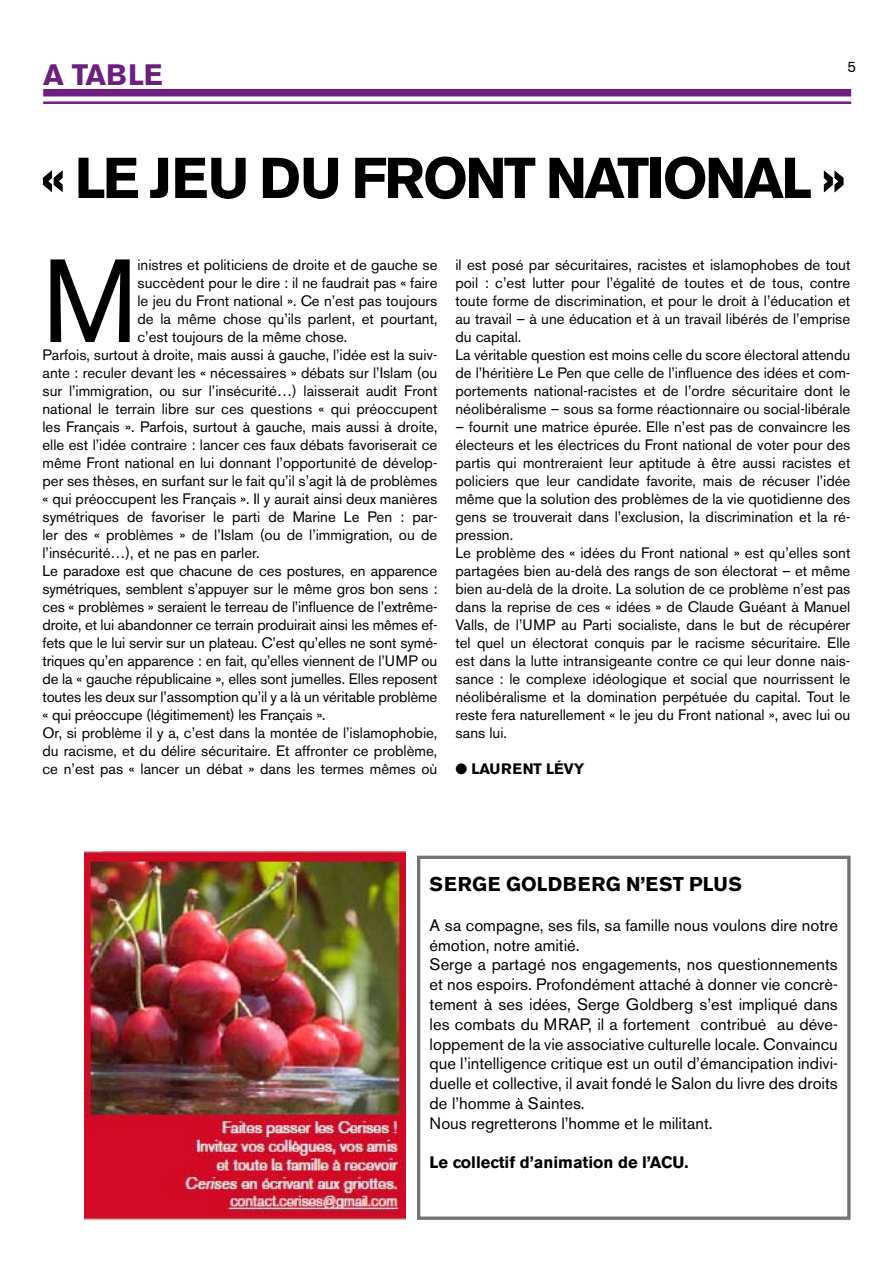
<style>
.page{position:relative;width:893px;height:1263px;background:#fff}
.page>*{position:absolute;margin:0;border:0;box-sizing:border-box;transform-origin:0 0}
.t1{font:117px "Akzidenz Grotesk BE";color:#000}
.t2{font:700 57px "Akzidenz Grotesk BE";letter-spacing:-.05em;color:#000}
.t3{font:700 29.25px "Akzidenz Grotesk BE";color:#6d1f80}
.t4{font:700 19.8px "Akzidenz Grotesk BE";color:#000}
.t5{font:16.5px/19.8px "Akzidenz Grotesk BE";color:#000}
.t6{font:700 16.5px "Akzidenz Grotesk BE";color:#000}
.t7{font:15px/18px "Akzidenz Grotesk BE";color:#000}
.t8{font:700 15px "Akzidenz Grotesk BE";color:#000}
</style>
<div class="page">
<div style="left:43px;top:89px;width:808px;height:7px;background:#6d1f80"></div>
<hr style="left:43px;top:101px;width:808px;height:3px;background:#6d1f80">
<img style="left:84px;top:852px;width:321px;height:368px">
<div style="left:417px;top:856px;width:433px;height:364px;border:3px solid #727375"></div>
<h3 class="t3" style="left:43px;top:58px;width:102px">A TABLE</h3>
<p class="t7" style="left:847px;top:58px;width:10px">5</p>
<h2 class="t2" style="left:41px;top:145px;width:806px">« LE JEU DU FRONT NATIONAL »</h2>
<h1 class="t1" style="left:43px;top:232px;width:96px">M</h1>
<p class="t7" style="left:138px;top:256px;width:301px">inistres et politiciens de droite et de gauche se</p>
<p class="t7" style="left:138px;top:274px;width:301px">succèdent pour le dire : il ne faudrait pas « faire</p>
<p class="t7" style="left:137px;top:292px;width:301px">le jeu du Front national ». Ce n’est pas toujours</p>
<p class="t7" style="left:137px;top:310px;width:301px">de la même chose qu’ils parlent, et pourtant,</p>
<p class="t7" style="left:137px;top:328px;width:211px">c’est toujours de la même chose.</p>
<p class="t7" style="left:42px;top:346px;width:396px">Parfois, surtout à droite, mais aussi à gauche, l’idée est la suiv-</p>
<p class="t7" style="left:42px;top:364px;width:396px">ante : reculer devant les « nécessaires » débats sur l’Islam (ou</p>
<p class="t7" style="left:42px;top:382px;width:396px">sur l’immigration, ou sur l’insécurité…) laisserait audit Front</p>
<p class="t7" style="left:42px;top:400px;width:396px">national le terrain libre sur ces questions « qui préoccupent</p>
<p class="t7" style="left:42px;top:418px;width:396px">les Français ». Parfois, surtout à gauche, mais aussi à droite,</p>
<p class="t7" style="left:42px;top:436px;width:396px">elle est l’idée contraire : lancer ces faux débats favoriserait ce</p>
<p class="t7" style="left:42px;top:454px;width:396px">même Front national en lui donnant l’opportunité de dévelop-</p>
<p class="t7" style="left:42px;top:472px;width:396px">per ses thèses, en surfant sur le fait qu’il s’agit là de problèmes</p>
<p class="t7" style="left:42px;top:490px;width:396px">« qui préoccupent les Français ». Il y aurait ainsi deux manières</p>
<p class="t7" style="left:42px;top:508px;width:396px">symétriques de favoriser le parti de Marine Le Pen : par-</p>
<p class="t7" style="left:42px;top:526px;width:396px">ler des « problèmes » de l’Islam (ou de l’immigration, ou de</p>
<p class="t7" style="left:42px;top:544px;width:219px">l’insécurité…), et ne pas en parler.</p>
<p class="t7" style="left:42px;top:562px;width:396px">Le paradoxe est que chacune de ces postures, en apparence</p>
<p class="t7" style="left:42px;top:580px;width:396px">symétriques, semblent s’appuyer sur le même gros bon sens :</p>
<p class="t7" style="left:42px;top:598px;width:396px">ces « problèmes » seraient le terreau de l’influence de l’extrême-</p>
<p class="t7" style="left:42px;top:616px;width:396px">droite, et lui abandonner ce terrain produirait ainsi les mêmes ef-</p>
<p class="t7" style="left:42px;top:634px;width:396px">fets que le lui servir sur un plateau. C’est qu’elles ne sont symé-</p>
<p class="t7" style="left:42px;top:652px;width:396px">triques qu’en apparence : en fait, qu’elles viennent de l’UMP ou</p>
<p class="t7" style="left:42px;top:670px;width:396px">de la « gauche républicaine », elles sont jumelles. Elles reposent</p>
<p class="t7" style="left:42px;top:688px;width:396px">toutes les deux sur l’assomption qu’il y a là un véritable problème</p>
<p class="t7" style="left:42px;top:706px;width:285px">« qui préoccupe (légitimement) les Français ».</p>
<p class="t7" style="left:42px;top:724px;width:396px">Or, si problème il y a, c’est dans la montée de l’islamophobie,</p>
<p class="t7" style="left:42px;top:742px;width:396px">du racisme, et du délire sécuritaire. Et affronter ce problème,</p>
<p class="t7" style="left:42px;top:760px;width:396px">ce n’est pas « lancer un débat » dans les termes mêmes où</p>
<p class="t7" style="left:455px;top:256px;width:396px">il est posé par sécuritaires, racistes et islamophobes de tout poil : c’est lutter pour l’égalité de toutes et de tous, contre toute forme de discrimination, et pour le droit à l’éducation et au travail – à une éducation et à un travail libérés de l’emprise du capital.<br>La véritable question est moins celle du score électoral attendu de l’héritière Le Pen que celle de l’influence des idées et com&shy;portements national-racistes et de l’ordre sécuritaire dont le néolibéralisme – sous sa forme réactionnaire ou social-libérale</p>
<p class="t7" style="left:455px;top:418px;width:396px">– fournit une matrice épurée. Elle n’est pas de convaincre les électeurs et les électrices du Front national de voter pour des partis qui montreraient leur aptitude à être aussi racistes et policiers que leur candidate favorite, mais de récuser l’idée même que la solution des problèmes de la vie quotidienne des gens se trouverait dans l’exclusion, la discrimination et la ré&shy;pression.<br>Le problème des « idées du Front national » est qu’elles sont partagées bien au-delà des rangs de son électorat – et même bien au-delà de la droite. La solution de ce problème n’est pas dans la reprise de ces « idées » de Claude Guéant à Manuel Valls, de l’UMP au Parti socialiste, dans le but de récupérer tel quel un électorat conquis par le racisme sécuritaire. Elle est dans la lutte intransigeante contre ce qui leur donne nais&shy;sance : le complexe idéologique et social que nourrissent le néolibéralisme et la domination perpétuée du capital. Tout le reste fera naturellement « le jeu du Front national », avec lui ou sans lui.</p>
<p class="t8" style="left:455px;top:760px;width:36px">● LAURENT</p>
<p class="t8" style="left:546px;top:760px;width:40px">LÉVY</p>
<h3 class="t4" style="left:430px;top:873px;width:16px">SERGE</h3>
<h3 class="t4" style="left:506px;top:873px;width:30px">GOLD</h3>
<h3 class="t4" style="left:563px;top:873px;width:30px">BERG</h3>
<h3 class="t4" style="left:626px;top:873px;width:77px">N’EST PLU</h3>
<h3 class="t4" style="left:728px;top:873px;width:15px">S</h3>
<p class="t5" style="left:430px;top:915px;width:410px">A sa compagne, ses fils, sa famille nous voulons dire notre émotion, notre amitié.<br>Serge a partagé nos engagements, nos questionnements et nos espoirs. Profondément attaché à donner vie concrè&shy;tement à ses idées, Serge Goldberg s’est impliqué dans les combats du MRAP, il a fortement contribué au déve&shy;loppement de la vie associative culturelle locale. Convaincu que l’intelligence critique est un outil d’émancipation indivi&shy;duelle et collective, il avait fondé le Salon du livre des droits de l’homme à Saintes.<br>Nous regretterons l’homme et le militant.</p>
<p class="t6" style="left:430px;top:1153px;width:260px">LE COLLECTIF D’ANIMATION DE L’ACU.</p>
</div>
